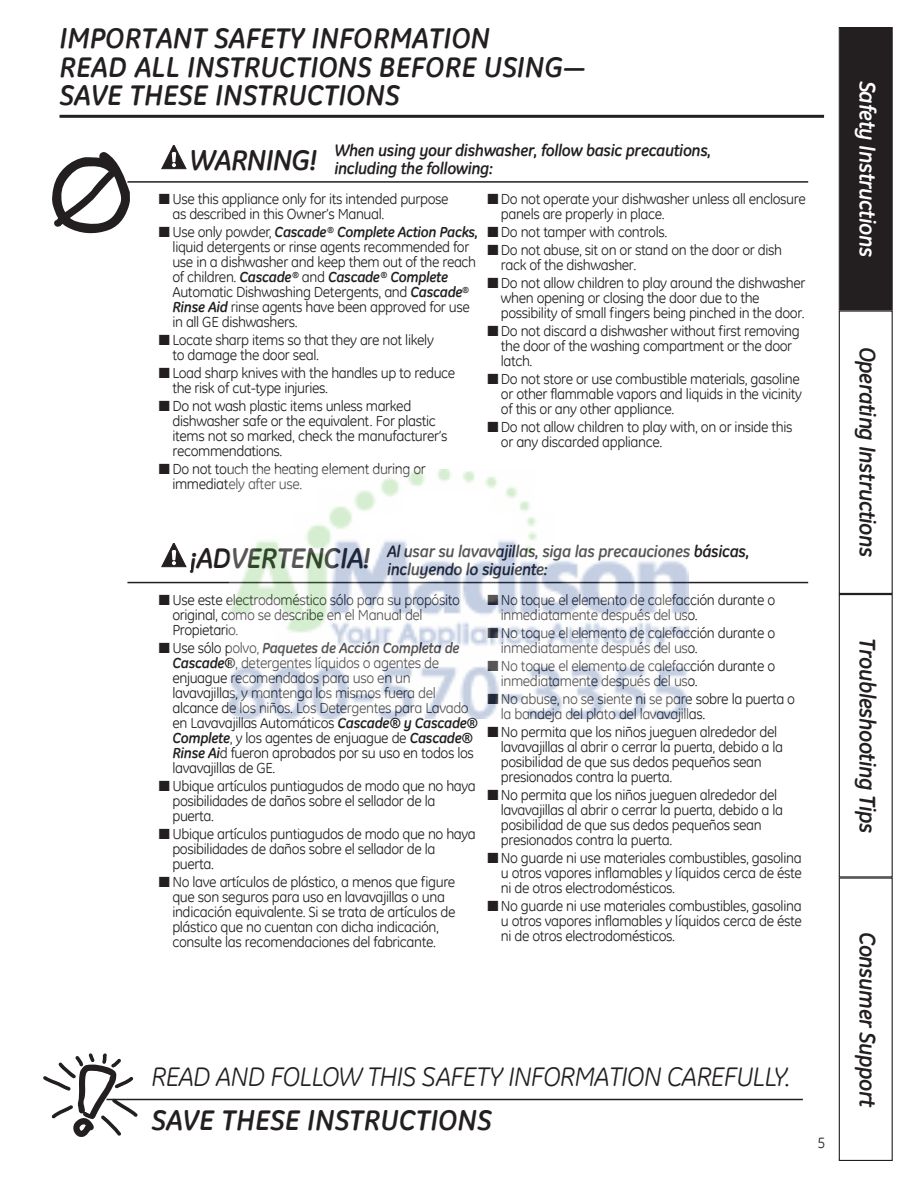
<style>
.page{position:relative;width:918px;height:1188px;background:#fff}
.page>*{position:absolute;margin:0;border:0;box-sizing:border-box;transform-origin:0 0}
.t1{font:italic 700 28.5px/28.5px "GE Inspira";color:#231f20}
.t2{font:italic 700 28.5px "GE Inspira";letter-spacing:-.025em;color:#231f20}
.t3{font:italic 27px "GE Inspira";letter-spacing:-.025em;color:#231f20}
.t4{font:italic 700 22.5px "GE Inspira";letter-spacing:-.025em;color:#231f20}
.t5{font:italic 700 22.5px "GE Inspira";letter-spacing:-.025em;color:#fff}
.t6{font:italic 700 16.5px/18px "GE Inspira";letter-spacing:-.025em;color:#231f20}
.t7{font:15px "GE Inspira";color:#231f20}
.t8{font:14.7px/15px "GE Inspira";letter-spacing:-.025em;color:#231f20}
.s1{font-weight:700;font-style:italic}
.s2{font-size:28.5px}
</style>
<div class="page">
<hr style="left:127px;top:181px;width:681px;height:2px;background:#231f20">
<svg style="left:52px;top:152px;width:78px;height:81px"></svg>
<svg style="left:161px;top:145px;width:26px;height:25px"></svg>
<hr style="left:127px;top:582px;width:681px;height:1px;background:#231f20">
<svg style="left:161px;top:543px;width:26px;height:25px"></svg>
<hr style="left:106px;top:1099px;width:697px;height:1px;background:#231f20">
<svg style="left:43px;top:1053px;width:95px;height:84px"></svg>
<hr style="left:60px;top:115px;width:764px;height:3px;background:#231f20">
<div style="left:839px;top:878px;width:54px;height:283px;border:1px solid #231f20"></div>
<div style="left:839px;top:594px;width:54px;height:284px;border:1px solid #231f20"></div>
<div style="left:839px;top:310px;width:54px;height:284px;border:1px solid #231f20"></div>
<div style="left:840px;top:28px;width:52px;height:281px;background:#231f20"></div>
<div style="left:839px;top:27px;width:54px;height:283px;border:1px solid #231f20"></div>
<img style="left:230px;top:469px;width:459px;height:250px">
<h1 class="t1" style="left:60px;top:24px;width:528px">IMPORTANT SAFETY INFORMATION<br>READ ALL INSTRUCTIONS BEFORE USING—<br>SAVE THESE INSTRUCTIONS</h1>
<h1 class="t2" style="left:189px;top:143px;width:129px">WARNING!</h1>
<p class="t6" style="left:334px;top:141px;width:379px">When using your dishwasher, follow basic precautions, including the following:</p>
<p class="t8" style="left:172px;top:192px;width:278px;text-indent:-13px">■ Use this appliance only for its intended purpose as described in this Owner’s Manual.</p>
<p class="t8" style="left:172px;top:225px;width:307px;text-indent:-13px">■ Use only powder, <span class="s1">Cascade</span><sup>®</sup> <span class="s1">Complete Action Packs, </span>liquid detergents or rinse agents recommended for use in a dishwasher and keep them out of the reach of children. <span class="s1">Cascade</span><sup>®</sup> and <span class="s1">Cascade</span><sup>®</sup> <span class="s1">Complete </span>Automatic Dishwashing Detergents, and <span class="s1">Cascade</span><sup>® </sup><span class="s1">Rinse Aid</span> rinse agents have been approved for use in all GE dishwashers.</p>
<p class="t8" style="left:172px;top:333px;width:263px;text-indent:-13px">■ Locate sharp items so that they are not likely to damage the door seal.</p>
<p class="t8" style="left:172px;top:366px;width:284px;text-indent:-13px">■ Load sharp knives with the handles up to reduce the risk of cut-type injuries.</p>
<p class="t8" style="left:172px;top:399px;width:277px;text-indent:-13px">■ Do not wash plastic items unless marked dishwasher safe or the equivalent. For plastic items not so marked, check the manufacturer’s recommendations.</p>
<p class="t8" style="left:172px;top:462px;width:255px;text-indent:-13px">■ Do not touch the heating element during or immediately after use.</p>
<p class="t8" style="left:501px;top:192px;width:306px;text-indent:-13px">■ Do not operate your dishwasher unless all enclosure panels are properly in place.</p>
<p class="t8" style="left:487px;top:225px;width:181px">■ Do not tamper with controls.</p>
<p class="t8" style="left:501px;top:243px;width:283px;text-indent:-13px">■ Do not abuse, sit on or stand on the door or dish rack of the dishwasher.</p>
<p class="t8" style="left:501px;top:276px;width:306px;text-indent:-13px">■ Do not allow children to play around the dishwasher when opening or closing the door due to the possibility of small fingers being pinched in the door.</p>
<p class="t8" style="left:501px;top:324px;width:300px;text-indent:-13px">■ Do not discard a dishwasher without first removing the door of the washing compartment or the door latch.</p>
<p class="t8" style="left:501px;top:372px;width:303px;text-indent:-13px">■ Do not store or use combustible materials, gasoline or other flammable vapors and liquids in the vicinity of this or any other appliance.</p>
<p class="t8" style="left:501px;top:420px;width:293px;text-indent:-13px">■ Do not allow children to play with, on or inside this or any discarded appliance.</p>
<p class="t6" style="left:189px;top:542px;width:562px;text-align:center"><span class="s2">¡ADVERTENCIA!</span> Al usar su lavavajillas, siga las precauciones básicas, incluyendo lo siguiente:</p>
<p class="t8" style="left:172px;top:592px;width:289px;text-indent:-13px">■ Use este electrodoméstico sólo para su propósito original, como se describe en el Manual del<br>Propietario.</p>
<p class="t8" style="left:172px;top:640px;width:307px;text-indent:-13px">■ Use sólo polvo, <span class="s1">Paquetes de Acción Completa de Cascade®</span>, detergentes líquidos o agentes de enjuague recomendados para uso en un lavavajillas, y mantenga los mismos fuera del alcance de los niños. Los Detergentes para Lavado en Lavavajillas Automáticos <span class="s1">Cascade® y Cascade® Complete</span>, y los agentes de enjuague de <span class="s1">Cascade® Rinse Ai</span>d fueron aprobados por su uso en todos los lavavajillas de GE.</p>
<p class="t8" style="left:172px;top:778px;width:305px;text-indent:-13px">■ Ubique artículos puntiagudos de modo que no haya posibilidades de daños sobre el sellador de la puerta.</p>
<p class="t8" style="left:172px;top:826px;width:305px;text-indent:-13px">■ Ubique artículos puntiagudos de modo que no haya posibilidades de daños sobre el sellador de la puerta.</p>
<p class="t8" style="left:172px;top:874px;width:285px;text-indent:-13px">■ No lave artículos de plástico, a menos que figure que son seguros para uso en lavavajillas o una indicación equivalente. Si se trata de artículos de plástico que no cuentan con dicha indicación, consulte las recomendaciones del fabricante.</p>
<p class="t8" style="left:501px;top:592px;width:276px;text-indent:-13px">■ No toque el elemento de calefacción durante o inmediatamente después del uso.</p>
<p class="t8" style="left:501px;top:625px;width:276px;text-indent:-13px">■ No toque el elemento de calefacción durante o inmediatamente después del uso.</p>
<p class="t8" style="left:501px;top:658px;width:276px;text-indent:-13px">■ No toque el elemento de calefacción durante o inmediatamente después del uso.</p>
<p class="t8" style="left:501px;top:691px;width:296px;text-indent:-13px">■ No abuse, no se siente ni se pare sobre la puerta o la bandeja del plato del lavavajillas.</p>
<p class="t8" style="left:501px;top:724px;width:284px;text-indent:-13px">■ No permita que los niños jueguen alrededor del lavavajillas al abrir o cerrar la puerta, debido a la posibilidad de que sus dedos pequeños sean presionados contra la puerta.</p>
<p class="t8" style="left:501px;top:787px;width:284px;text-indent:-13px">■ No permita que los niños jueguen alrededor del lavavajillas al abrir o cerrar la puerta, debido a la posibilidad de que sus dedos pequeños sean presionados contra la puerta.</p>
<p class="t8" style="left:501px;top:850px;width:303px;text-align:justify;text-indent:-13px">■ No guarde ni use materiales combustibles, gasolina u otros vapores inflamables y líquidos cerca de éste ni de otros electrodomésticos.</p>
<p class="t8" style="left:501px;top:898px;width:303px;text-align:justify;text-indent:-13px">■ No guarde ni use materiales combustibles, gasolina u otros vapores inflamables y líquidos cerca de éste ni de otros electrodomésticos.</p>
<h2 class="t3" style="left:152px;top:1061px;width:641px">READ AND FOLLOW THIS SAFETY INFORMATION CAREFULLY.</h2>
<h1 class="t1" style="left:152px;top:1106px;width:342px">SAVE THESE INSTRUCTIONS</h1>
<p class="t7" style="left:817px;top:1133px;width:9px">5</p>
<h3 class="t5" style="left:881px;top:81px;width:178px;rotate:90deg">Safety Instructions</h3>
<h3 class="t4" style="left:881px;top:347px;width:212px;rotate:90deg">Operating Instructions</h3>
<h3 class="t4" style="left:881px;top:638px;width:197px;rotate:90deg">Troubleshooting Tips</h3>
<h3 class="t4" style="left:881px;top:932px;width:177px;rotate:90deg">Consumer Support</h3>
</div>
